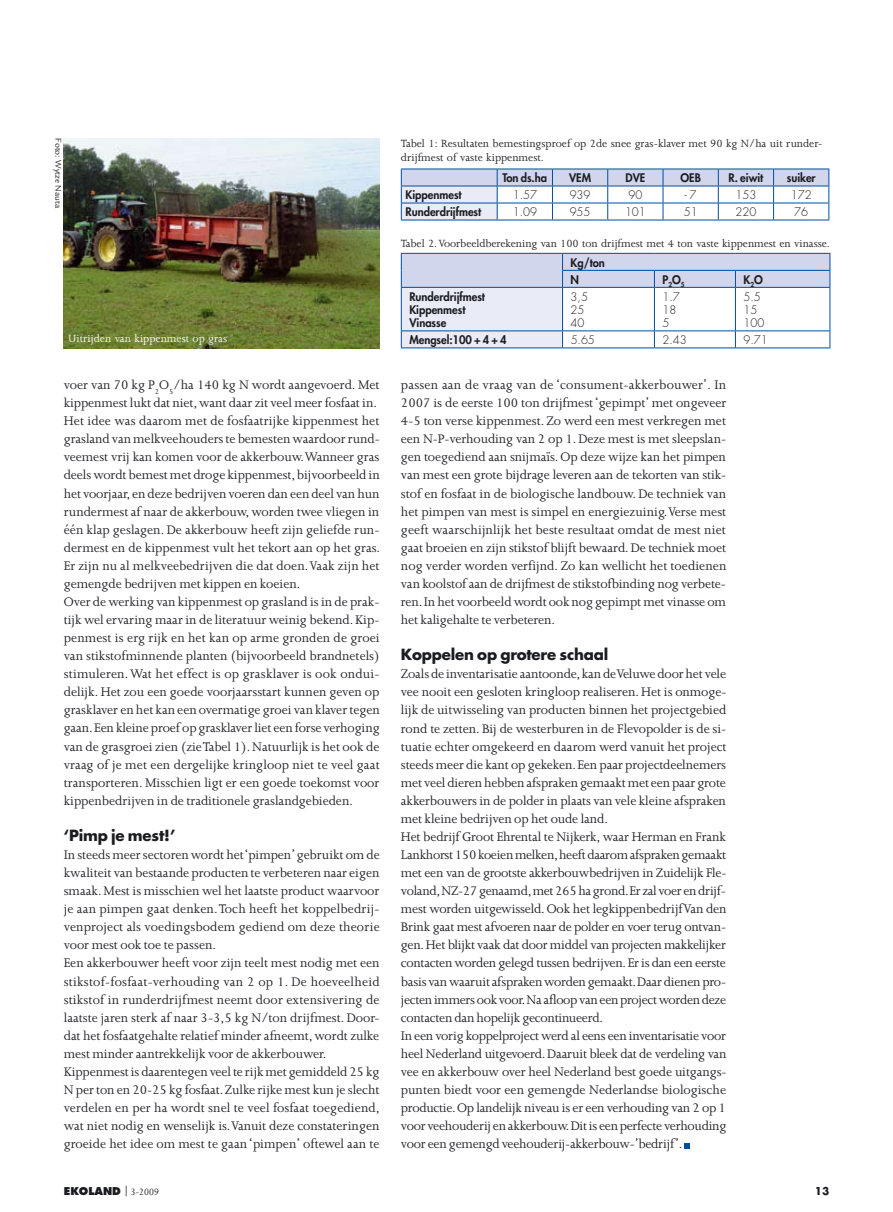
<style>
.page{position:relative;width:893px;height:1212px;background:#fff}
.page>*{position:absolute;margin:0;border:0;box-sizing:border-box;transform-origin:0 0}
.t1{font:700 15px "Futura Std";letter-spacing:-.015em;color:#1b1c20}
.t2{font:14.25px/18px "Joanna MT Std";letter-spacing:-.005em;color:#1b1c20}
.t3{font:12px/14.2px "Joanna MT Std";color:#1b1c20}
.t4{font:12px "Joanna MT Std";color:#fff}
.t5{font:800 11.55px/12.8px "Futura Std";letter-spacing:-.005em;color:#1b1c20}
.t6{font:300 11.55px/12.8px "Futura Std";letter-spacing:-.005em;color:#1b1c20}
.t7{font:800 10.5px "Futura Std";color:#1b1c20}
.t8{font:700 10.5px "Futura Std";color:#1b1c20}
.t9{font:9px "Legacy Sans Std";letter-spacing:-.005em;color:#1b1c20}
.s1{font-weight:500}
.s2{font-family:"Joanna MT Std";font-weight:400;font-style:italic}
</style>
<div class="page">
<svg style="left:401px;top:169px;width:428px;height:51px"></svg>
<hr style="left:401px;top:220px;width:96px;height:1px;background:#004d9f">
<hr style="left:497px;top:220px;width:55px;height:1px;background:#004d9f">
<hr style="left:552px;top:220px;width:56px;height:1px;background:#004d9f">
<hr style="left:608px;top:220px;width:55px;height:1px;background:#004d9f">
<hr style="left:663px;top:220px;width:55px;height:1px;background:#004d9f">
<hr style="left:718px;top:220px;width:56px;height:1px;background:#004d9f">
<hr style="left:774px;top:220px;width:55px;height:1px;background:#004d9f">
<svg style="left:401px;top:253px;width:430px;height:95px"></svg>
<hr style="left:401px;top:347px;width:162px;height:1px;background:#004d9f">
<hr style="left:563px;top:347px;width:91px;height:1px;background:#004d9f">
<hr style="left:654px;top:347px;width:81px;height:1px;background:#004d9f">
<hr style="left:735px;top:347px;width:95px;height:1px;background:#004d9f">
<img style="left:64px;top:139px;width:316px;height:209px">
<svg style="left:684px;top:1143px;width:5px;height:5px"></svg>
<p class="t9" style="left:63px;top:138px;width:72px;rotate:90deg">Foto: Wytze Nauta</p>
<p class="t4" style="left:68px;top:332px;width:161px">Uitrijden van kippenmest op gras</p>
<p class="t2" style="left:64px;top:376px;width:318px">voer van 70 kg P<sub>2</sub>O<sub>5</sub>/ha 140 kg N wordt aangevoerd. Met kippenmest lukt dat niet, want daar zit veel meer fosfaat in.<br>Het idee was daarom met de fosfaatrijke kippenmest het grasland van melkveehouders te bemesten waardoor rund&shy;veemest vrij kan komen voor de akkerbouw. Wanneer gras deels wordt bemest met droge kippenmest, bijvoorbeeld in het voorjaar, en deze bedrijven voeren dan een deel van hun rundermest af naar de akkerbouw, worden twee vliegen in één klap geslagen. De akkerbouw heeft zijn geliefde run&shy;dermest en de kippenmest vult het tekort aan op het gras.<br>Er zijn nu al melkveebedrijven die dat doen. Vaak zijn het gemengde bedrijven met kippen en koeien.<br>Over de werking van kippenmest op grasland is in de prak&shy;tijk wel ervaring maar in de literatuur weinig bekend. Kip&shy;penmest is erg rijk en het kan op arme gronden de groei van stikstofminnende planten (bijvoorbeeld brandnetels) stimuleren. Wat het effect is op grasklaver is ook ondui&shy;delijk. Het zou een goede voorjaarsstart kunnen geven op grasklaver en het kan een overmatige groei van klaver tegen gaan. Een kleine proef op grasklaver liet een forse verhoging van de grasgroei zien (zie Tabel 1). Natuurlijk is het ook de vraag of je met een dergelijke kringloop niet te veel gaat transporteren. Misschien ligt er een goede toekomst voor kippenbedrijven in de traditionele graslandgebieden.</p>
<p class="t1" style="left:64px;top:825px;width:113px">‘Pimp je mest!’</p>
<p class="t2" style="left:64px;top:846px;width:318px">In steeds meer sectoren wordt het ‘pimpen’ gebruikt om de kwaliteit van bestaande producten te verbeteren naar eigen smaak. Mest is misschien wel het laatste product waarvoor je aan pimpen gaat denken. Toch heeft het koppelbedrij&shy;venproject als voedingsbodem gediend om deze theorie voor mest ook toe te passen.<br>Een akkerbouwer heeft voor zijn teelt mest nodig met een stikstof-fosfaat-verhouding van 2 op 1. De hoeveelheid stikstof in runderdrijfmest neemt door extensivering de laatste jaren sterk af naar 3-3,5 kg N/ton drijfmest. Door&shy;dat het fosfaatgehalte relatief minder afneemt, wordt zulke mest minder aantrekkelijk voor de akkerbouwer.<br>Kippenmest is daarentegen veel te rijk met gemiddeld 25 kg N per ton en 20-25 kg fosfaat. Zulke rijke mest kun je slecht verdelen en per ha wordt snel te veel fosfaat toegediend, wat niet nodig en wenselijk is. Vanuit deze constateringen groeide het idee om mest te gaan ‘pimpen’ oftewel aan te</p>
<p class="t3" style="left:401px;top:137px;width:423px">Tabel 1: Resultaten bemestingsproef op 2de snee gras-klaver met 90 kg N/ha uit runder&shy;drijfmest of vaste kippenmest.</p>
<p class="t5" style="left:502px;top:172px;width:46px">Ton ds.ha</p>
<p class="t5" style="left:569px;top:172px;width:23px">VEM</p>
<p class="t5" style="left:625px;top:172px;width:21px">DVE</p>
<p class="t5" style="left:680px;top:172px;width:22px">OEB</p>
<p class="t5" style="left:729px;top:172px;width:36px">R. eiwit</p>
<p class="t5" style="left:787px;top:172px;width:30px">suiker</p>
<p class="t5" style="left:406px;top:189px;width:58px">Kippenmest</p>
<p class="t6" style="left:513px;top:189px;width:26px">1.57</p>
<p class="t6" style="left:570px;top:189px;width:22px">939</p>
<p class="t6" style="left:628px;top:189px;width:15px">90</p>
<p class="t6" style="left:685px;top:189px;width:13px">- 7</p>
<p class="t6" style="left:736px;top:189px;width:22px">153</p>
<p class="t6" style="left:791px;top:189px;width:22px">172</p>
<p class="t5" style="left:406px;top:206px;width:77px">Runderdrijfmest</p>
<p class="t6" style="left:513px;top:206px;width:26px">1.09</p>
<p class="t6" style="left:570px;top:206px;width:22px">955</p>
<p class="t6" style="left:625px;top:206px;width:22px">101</p>
<p class="t6" style="left:684px;top:206px;width:15px">51</p>
<p class="t6" style="left:736px;top:206px;width:22px">220</p>
<p class="t6" style="left:794px;top:206px;width:15px">76</p>
<p class="t3" style="left:401px;top:236px;width:430px">Tabel 2. Voorbeeldberekening van 100 ton drijfmest met 4 ton vaste kippenmest en vinasse.</p>
<p class="t5" style="left:571px;top:254px;width:36px;line-height:17px">Kg/ton<br>N</p>
<p class="t5" style="left:662px;top:273px;width:24px">P<sub>2</sub>O<sub>5</sub></p>
<p class="t5" style="left:743px;top:273px;width:21px">K<sub>2</sub>O</p>
<p class="t5" style="left:409px;top:290px;width:77px">Runderdrijfmest<br>Kippenmest<br>Vinasse</p>
<p class="t6" style="left:571px;top:291px;width:19px">3,5<br>25<br>40</p>
<p class="t6" style="left:662px;top:291px;width:19px">1.7<br>18<br>5</p>
<p class="t6" style="left:743px;top:291px;width:22px">5.5<br>15<br>100</p>
<p class="t5" style="left:409px;top:333px;width:99px">Mengsel:100 + 4 + 4</p>
<p class="t6" style="left:571px;top:334px;width:26px">5.65</p>
<p class="t6" style="left:662px;top:334px;width:26px">2.43</p>
<p class="t6" style="left:743px;top:334px;width:26px">9.71</p>
<p class="t2" style="left:401px;top:376px;width:327px;text-align:justify">passen aan de vraag van de ‘consument-akkerbouwer’. In 2007 is de eerste 100 ton drijfmest ‘gepimpt’ met ongeveer 4-5 ton verse kippenmest. Zo werd een mest verkregen met een N-P-verhouding van 2 op 1. Deze mest is met sleepslan&shy;gen toegediend aan snijmaïs. Op deze wijze kan het pimpen van mest een grote bijdrage leveren aan de tekorten van stik&shy;stof en fosfaat in de biologische landbouw. De techniek van het pimpen van mest is simpel en energiezuinig. Verse mest geeft waarschijnlijk het beste resultaat omdat de mest niet gaat broeien en zijn stikstof blijft bewaard. De techniek moet nog verder worden verfijnd. Zo kan wellicht het toedienen van koolstof aan de drijfmest de stikstofbinding nog verbete&shy;ren. In het voorbeeld wordt ook nog gepimpt met vinasse om het kaligehalte te verbeteren.</p>
<p class="t1" style="left:401px;top:645px;width:209px">Koppelen op grotere schaal</p>
<p class="t2" style="left:401px;top:665px;width:327px">Zoals de inventarisatie aantoonde, kan de Veluwe door het vele vee nooit een gesloten kringloop realiseren. Het is onmoge&shy;lijk de uitwisseling van producten binnen het projectgebied rond te zetten. Bij de westerburen in de Flevopolder is de si&shy;tuatie echter omgekeerd en daarom werd vanuit het project steeds meer die kant op gekeken. Een paar projectdeelnemers met veel dieren hebben afspraken gemaakt met een paar grote akkerbouwers in de polder in plaats van vele kleine afspraken met kleine bedrijven op het oude land.<br>Het bedrijf Groot Ehrental te Nijkerk, waar Herman en Frank Lankhorst 150 koeien melken, heeft daarom afspraken gemaakt met een van de grootste akkerbouwbedrijven in Zuidelijk Fle&shy;voland, NZ-27 genaamd, met 265 ha grond. Er zal voer en drijf&shy;mest worden uitgewisseld. Ook het legkippenbedrijf Van den Brink gaat mest afvoeren naar de polder en voer terug ontvan&shy;gen. Het blijkt vaak dat door middel van projecten makkelijker contacten worden gelegd tussen bedrijven. Er is dan een eerste basis van waaruit afspraken worden gemaakt. Daar dienen pro&shy;jecten immers ook voor. Na afloop van een project worden deze contacten dan hopelijk gecontinueerd.<br>In een vorig koppelproject werd al eens een inventarisatie voor heel Nederland uitgevoerd. Daaruit bleek dat de verdeling van vee en akkerbouw over heel Nederland best goede uitgangs&shy;punten biedt voor een gemengde Nederlandse biologische productie. Op landelijk niveau is er een verhouding van 2 op 1 voor veehouderij en akkerbouw. Dit is een perfecte verhouding voor een gemengd veehouderij-akkerbouw-’bedrijf’.</p>
<p class="t7" style="left:64px;top:1184px;width:97px">EKOLAND <span class="s1">|</span> <span class="s2">3-2009</span></p>
<p class="t8" style="left:815px;top:1184px;width:16px">13</p>
</div>
